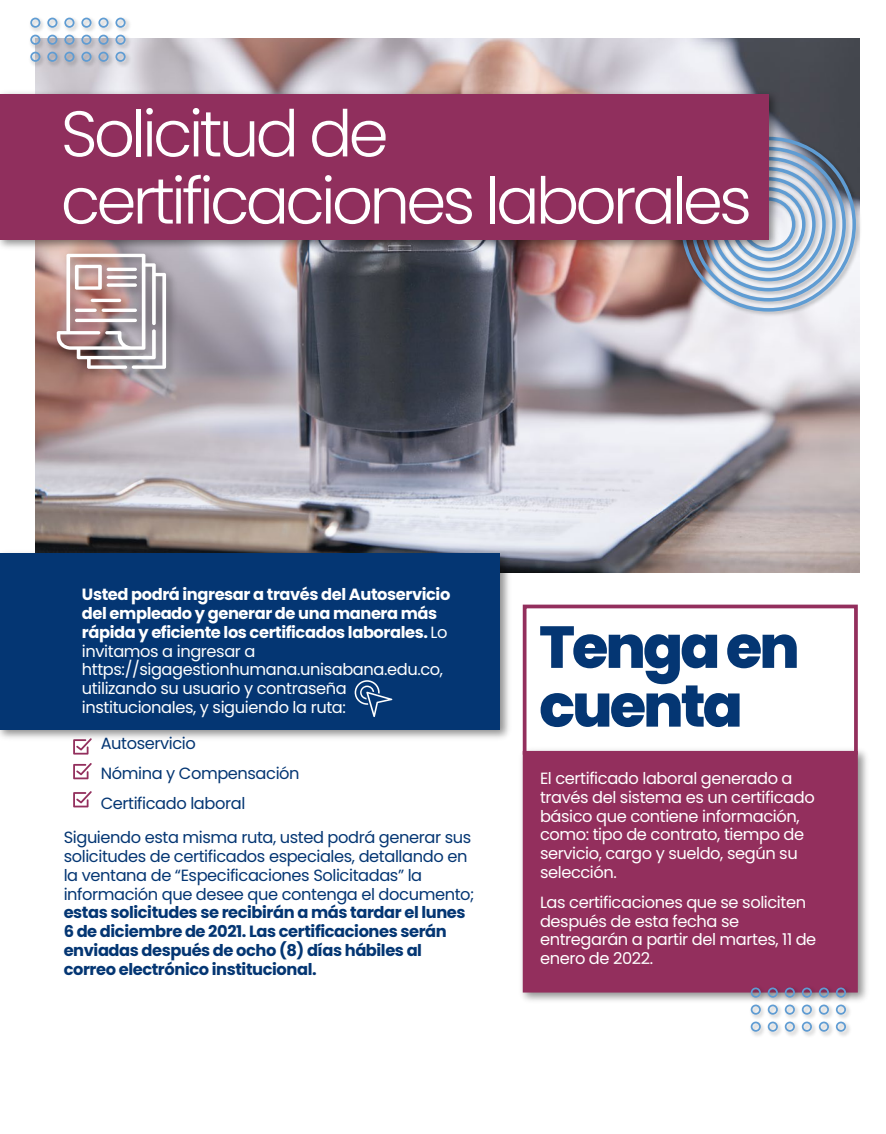
<style>
.page{position:relative;width:886px;height:1134px;background:#fff}
.page>*{position:absolute;margin:0;border:0;box-sizing:border-box;transform-origin:0 0}
.t1{font:300 64.38px/67.1px "Poppins";letter-spacing:-.06em;color:#fff}
.t2{font:800 59.12px/58.8px "Poppins";letter-spacing:-.05em;color:#043673}
.t3{font:16.25px/18.8px "Poppins";letter-spacing:-.025em;color:#fff}
.t4{font:16.25px/18.8px "Poppins";letter-spacing:-.025em;color:#043673}
.t5{font:700 16.25px/18.8px "Poppins";letter-spacing:-.025em;color:#043673}
.s1{font-weight:700}
</style>
<div class="page">
<img style="left:35px;top:39px;width:825px;height:533px">
<img style="left:50px;top:254px;width:130px;height:129px">
<svg style="left:57px;top:254px;width:109px;height:115px"></svg>
<svg style="left:107px;top:283px;width:30px;height:4px"></svg>
<hr style="left:91px;top:299px;width:30px;height:3px;background:#fff;border-radius:2px">
<hr style="left:107px;top:276px;width:30px;height:3px;background:#fff;border-radius:2px">
<hr style="left:107px;top:268px;width:30px;height:3px;background:#fff;border-radius:2px">
<hr style="left:75px;top:319px;width:62px;height:3px;background:#fff;border-radius:2px">
<hr style="left:102px;top:309px;width:35px;height:3px;background:#fff;border-radius:2px">
<hr style="left:75px;top:309px;width:22px;height:3px;background:#fff;border-radius:2px">
<img style="left:521px;top:744px;width:346px;height:257px">
<div style="left:525px;top:753px;width:331px;height:238px;background:#932f5d"></div>
<div style="left:523px;top:751px;width:335px;height:241px;border:4px solid #932f5d"></div>
<svg style="left:73px;top:744px;width:16px;height:10px"></svg>
<svg style="left:73px;top:763px;width:19px;height:16px"></svg>
<svg style="left:73px;top:791px;width:19px;height:16px"></svg>
<div style="left:523px;top:605px;width:335px;height:150px;border:4px solid #932f5d"></div>
<img style="left:0;top:546px;width:514px;height:198px">
<div style="left:0;top:553px;width:500px;height:176px;background:#043673"></div>
<img style="left:31px;top:17px;width:102px;height:52px">
<svg style="left:47px;top:18px;width:10px;height:10px"></svg>
<svg style="left:64px;top:18px;width:10px;height:10px"></svg>
<svg style="left:30px;top:18px;width:10px;height:10px"></svg>
<svg style="left:98px;top:18px;width:11px;height:10px"></svg>
<svg style="left:115px;top:18px;width:11px;height:10px"></svg>
<svg style="left:81px;top:18px;width:11px;height:10px"></svg>
<svg style="left:47px;top:35px;width:10px;height:10px"></svg>
<svg style="left:64px;top:35px;width:10px;height:10px"></svg>
<svg style="left:30px;top:35px;width:10px;height:10px"></svg>
<svg style="left:98px;top:35px;width:11px;height:10px"></svg>
<svg style="left:115px;top:35px;width:11px;height:10px"></svg>
<svg style="left:81px;top:35px;width:11px;height:10px"></svg>
<svg style="left:47px;top:52px;width:10px;height:10px"></svg>
<svg style="left:64px;top:52px;width:10px;height:10px"></svg>
<svg style="left:30px;top:52px;width:10px;height:10px"></svg>
<svg style="left:98px;top:52px;width:11px;height:10px"></svg>
<svg style="left:115px;top:52px;width:11px;height:10px"></svg>
<svg style="left:81px;top:52px;width:11px;height:10px"></svg>
<img style="left:747px;top:987px;width:106px;height:49px">
<svg style="left:768px;top:987px;width:10px;height:11px"></svg>
<svg style="left:785px;top:987px;width:10px;height:11px"></svg>
<svg style="left:751px;top:987px;width:10px;height:11px"></svg>
<svg style="left:819px;top:987px;width:10px;height:11px"></svg>
<svg style="left:836px;top:987px;width:10px;height:11px"></svg>
<svg style="left:802px;top:987px;width:10px;height:11px"></svg>
<svg style="left:768px;top:1004px;width:10px;height:11px"></svg>
<svg style="left:785px;top:1004px;width:10px;height:11px"></svg>
<svg style="left:751px;top:1004px;width:10px;height:11px"></svg>
<svg style="left:819px;top:1004px;width:10px;height:11px"></svg>
<svg style="left:836px;top:1004px;width:10px;height:11px"></svg>
<svg style="left:802px;top:1004px;width:10px;height:11px"></svg>
<svg style="left:768px;top:1021px;width:10px;height:11px"></svg>
<svg style="left:785px;top:1021px;width:10px;height:11px"></svg>
<svg style="left:751px;top:1021px;width:10px;height:11px"></svg>
<svg style="left:819px;top:1021px;width:10px;height:11px"></svg>
<svg style="left:836px;top:1021px;width:10px;height:11px"></svg>
<svg style="left:802px;top:1021px;width:10px;height:11px"></svg>
<img style="left:677px;top:133px;width:183px;height:186px">
<svg style="left:681px;top:137px;width:175px;height:175px;background:#a3b3c6"></svg>
<img style="left:0;top:87px;width:782px;height:167px">
<div style="left:0;top:94px;width:768px;height:145px;background:#902f5d"></div>
<svg style="left:355px;top:680px;width:37px;height:37px"></svg>
<h1 class="t1" style="left:61px;top:101px;width:693px">Solicitud de certificaciones laborales</h1>
<p class="t3" style="left:82px;top:585px;width:370px"><span class="s1">Usted podrá ingresar a través del Autoservicio del empleado y generar de una manera más rápida y eficiente los certificados laborales.</span> Lo invitamos a ingresar a https://sigagestionhumana.unisabana.edu.co, utilizando su usuario y contraseña institucionales, y siguiendo la ruta:</p>
<p class="t4" style="left:101px;top:728px;width:200px;line-height:30px">Autoservicio<br>Nómina y Compensación<br>Certificado laboral</p>
<p class="t4" style="left:64px;top:828px;width:412px">Siguiendo esta misma ruta, usted podrá generar sus solicitudes de certificados especiales, detallando en la ventana de “Especificaciones Solicitadas” la información que desee que contenga el documento;</p>
<p class="t5" style="left:64px;top:903px;width:403px">estas solicitudes se recibirán a más tardar el lunes 6 de diciembre de 2021. Las certificaciones serán enviadas después de ocho (8) días hábiles al correo electrónico institucional.</p>
<h2 class="t2" style="left:539px;top:618px;width:262px">Tenga en cuenta</h2>
<p class="t3" style="left:540px;top:769px;width:276px">El certificado laboral generado a través del sistema es un certificado básico que contiene información, como: tipo de contrato, tiempo de servicio, cargo y sueldo, según su selección.</p>
<p class="t3" style="left:540px;top:893px;width:278px">Las certificaciones que se soliciten después de esta fecha se entregarán a partir del martes, 11 de enero de 2022.</p>
</div>
